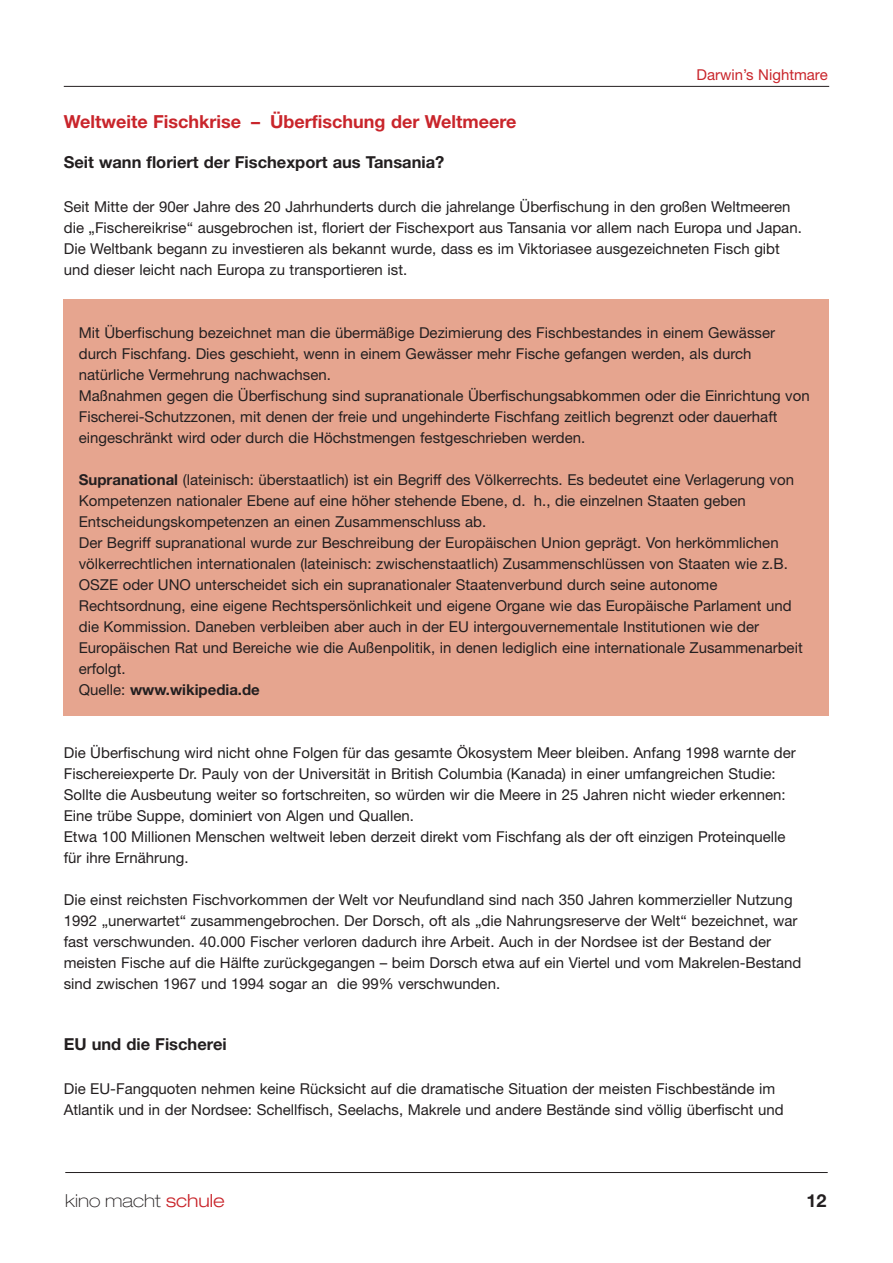
<style>
.page{position:relative;width:893px;height:1263px;background:#fff}
.page>*{position:absolute;margin:0;border:0;box-sizing:border-box;transform-origin:0 0}
.t1{font:700 18px "Helvetica Neue";color:#c9252b}
.t2{font:100 expanded 18px "Helvetica Neue";color:#231f20}
.t3{font:700 18px "Helvetica Neue";color:#231f20}
.t4{font:700 16.5px "Helvetica Neue";color:#231f20}
.t5{font:15px/21px "Helvetica Neue";color:#231f20}
.t6{font:15px "Helvetica Neue";color:#c9252b}
.s1{font-weight:700}
.s2{font-weight:300;color:#c9252b}
</style>
<div class="page">
<hr style="left:64px;top:86px;width:765px;height:1px;background:#231f20">
<hr style="left:65px;top:1172px;width:763px;height:1px;background:#231f20">
<div style="left:64px;top:299px;width:765px;height:417px;background:#e6a58f"></div>
<p class="t6" style="left:696px;top:69px;width:133px">Darwin’s Nightmare</p>
<p class="t1" style="left:64px;top:115px;width:454px">Weltweite Fischkrise – Überfischung der Weltmeere</p>
<p class="t4" style="left:64px;top:156px;width:382px">Seit wann floriert der Fischexport aus Tansania?</p>
<p class="t5" style="left:64px;top:198px;width:740px">Seit Mitte der 90er Jahre des 20 Jahrhunderts durch die jahrelange Überfischung in den großen Weltmeeren die „Fischereikrise“ ausgebrochen ist, floriert der Fischexport aus Tansania vor allem nach Europa und Japan.<br>Die Weltbank begann zu investieren als bekannt wurde, dass es im Viktoriasee ausgezeichneten Fisch gibt und dieser leicht nach Europa zu transportieren ist.</p>
<p class="t5" style="left:79px;top:324px;width:732px">Mit Überfischung bezeichnet man die übermäßige Dezimierung des Fischbestandes in einem Gewässer durch Fischfang. Dies geschieht, wenn in einem Gewässer mehr Fische gefangen werden, als durch natürliche Vermehrung nachwachsen.<br>Maßnahmen gegen die Überfischung sind supranationale Überfischungsabkommen oder die Einrichtung von Fischerei-Schutzzonen, mit denen der freie und ungehinderte Fischfang zeitlich begrenzt oder dauerhaft eingeschränkt wird oder durch die Höchstmengen festgeschrieben werden.</p>
<p class="t5" style="left:79px;top:471px;width:725px"><span class="s1">Supranational</span> (lateinisch: überstaatlich) ist ein Begriff des Völkerrechts. Es bedeutet eine Verlagerung von Kompetenzen nationaler Ebene auf eine höher stehende Ebene, d. h., die einzelnen Staaten geben Entscheidungskompetenzen an einen Zusammenschluss ab.<br>Der Begriff supranational wurde zur Beschreibung der Europäischen Union geprägt. Von herkömmlichen völkerrechtlichen internationalen (lateinisch: zwischenstaatlich) Zusammenschlüssen von Staaten wie z.B.<br>OSZE oder UNO unterscheidet sich ein supranationaler Staatenverbund durch seine autonome Rechtsordnung, eine eigene Rechtspersönlichkeit und eigene Organe wie das Europäische Parlament und die Kommission. Daneben verbleiben aber auch in der EU intergouvernementale Institutionen wie der Europäischen Rat und Bereiche wie die Außenpolitik, in denen lediglich eine internationale Zusammenarbeit erfolgt.<br>Quelle: <span class="s1">www.wikipedia.de</span></p>
<p class="t5" style="left:64px;top:744px;width:734px">Die Überfischung wird nicht ohne Folgen für das gesamte Ökosystem Meer bleiben. Anfang 1998 warnte der Fischereiexperte Dr. Pauly von der Universität in British Columbia (Kanada) in einer umfangreichen Studie:<br>Sollte die Ausbeutung weiter so fortschreiten, so würden wir die Meere in 25 Jahren nicht wieder erkennen:<br>Eine trübe Suppe, dominiert von Algen und Quallen.<br>Etwa 100 Millionen Menschen weltweit leben derzeit direkt vom Fischfang als der oft einzigen Proteinquelle für ihre Ernährung.</p>
<p class="t5" style="left:64px;top:891px;width:739px">Die einst reichsten Fischvorkommen der Welt vor Neufundland sind nach 350 Jahren kommerzieller Nutzung 1992 „unerwartet“ zusammengebrochen. Der Dorsch, oft als „die Nahrungsreserve der Welt“ bezeichnet, war fast verschwunden. 40.000 Fischer verloren dadurch ihre Arbeit. Auch in der Nordsee ist der Bestand der meisten Fische auf die Hälfte zurückgegangen – beim Dorsch etwa auf ein Viertel und vom Makrelen-Bestand sind zwischen 1967 und 1994 sogar an die 99% verschwunden.</p>
<p class="t4" style="left:64px;top:1038px;width:164px">EU und die Fischerei</p>
<p class="t5" style="left:64px;top:1080px;width:721px">Die EU-Fangquoten nehmen keine Rücksicht auf die dramatische Situation der meisten Fischbestände im<br>Atlantik und in der Nordsee: Schellfisch, Seelachs, Makrele und andere Bestände sind völlig überfischt und</p>
<p class="t2" style="left:65px;top:1194px;width:161px">kino macht <span class="s2">schule</span></p>
<p class="t3" style="left:806px;top:1194px;width:22px">12</p>
</div>
